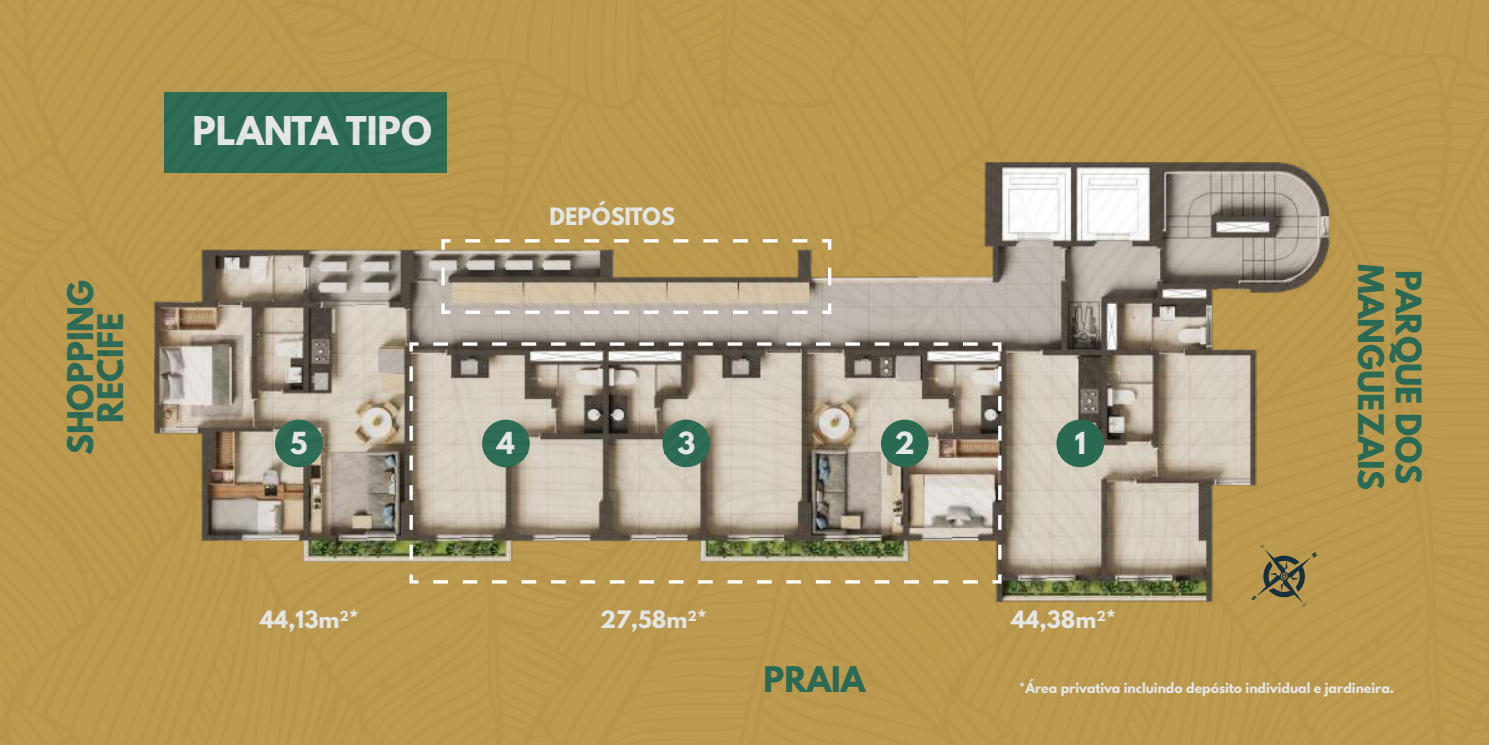
<style>
.page{position:relative;width:1489px;height:745px;background:#fff}
.page>*{position:absolute;margin:0;border:0;box-sizing:border-box;transform-origin:0 0}
.t1{font:700 35.12px "League Spartan";color:#e5e6e6}
.t2{font:700 31.25px "League Spartan";color:#2a6954}
.t3{font:700 26.88px "League Spartan";color:#e5e6e6}
.t4{font:700 21.25px "League Spartan";color:#e5e6e6}
.t5{font:700 12.5px "League Spartan";color:#e5e6e6}
</style>
<div class="page">
<img style="left:0;top:0;width:1488px;height:744px">
<div style="left:1056px;top:419px;width:47px;height:48px;background:#2a6a53;border-radius:50%"></div>
<div style="left:881px;top:419px;width:47px;height:48px;background:#2a6a53;border-radius:50%"></div>
<svg style="left:1251px;top:544px;width:66px;height:63px"></svg>
<h2 class="t2" style="left:56px;top:455px;width:177px;rotate:-90deg">SHOPPING</h2>
<h2 class="t2" style="left:86px;top:422px;width:111px;rotate:-90deg">RECIFE</h2>
<h1 class="t1" style="left:192px;top:103px;width:241px">PLANTA TIPO</h1>
<h3 class="t4" style="left:549px;top:200px;width:127px">DEPÓSITOS</h3>
<h3 class="t3" style="left:290px;top:421px;width:19px">5</h3>
<h3 class="t3" style="left:497px;top:421px;width:19px">4</h3>
<h3 class="t3" style="left:677px;top:421px;width:19px">3</h3>
<h3 class="t4" style="left:260px;top:602px;width:101px">44,13m<sup>2</sup>*</h3>
<h3 class="t4" style="left:600px;top:602px;width:108px">27,58m<sup>2</sup>*</h3>
<h3 class="t3" style="left:894px;top:421px;width:22px">2</h3>
<h3 class="t3" style="left:1074px;top:421px;width:13px">1</h3>
<h2 class="t2" style="left:1395px;top:264px;width:227px;rotate:90deg">MANGUEZAIS</h2>
<h2 class="t2" style="left:1432px;top:270px;width:216px;rotate:90deg">PARQUE DOS</h2>
<h2 class="t2" style="left:763px;top:655px;width:103px">PRAIA</h2>
<h3 class="t4" style="left:1011px;top:602px;width:107px">44,38m<sup>2</sup>*</h3>
<p class="t5" style="left:1019px;top:678px;width:376px">*Área privativa incluindo depósito individual e jardineira.</p>
</div>
